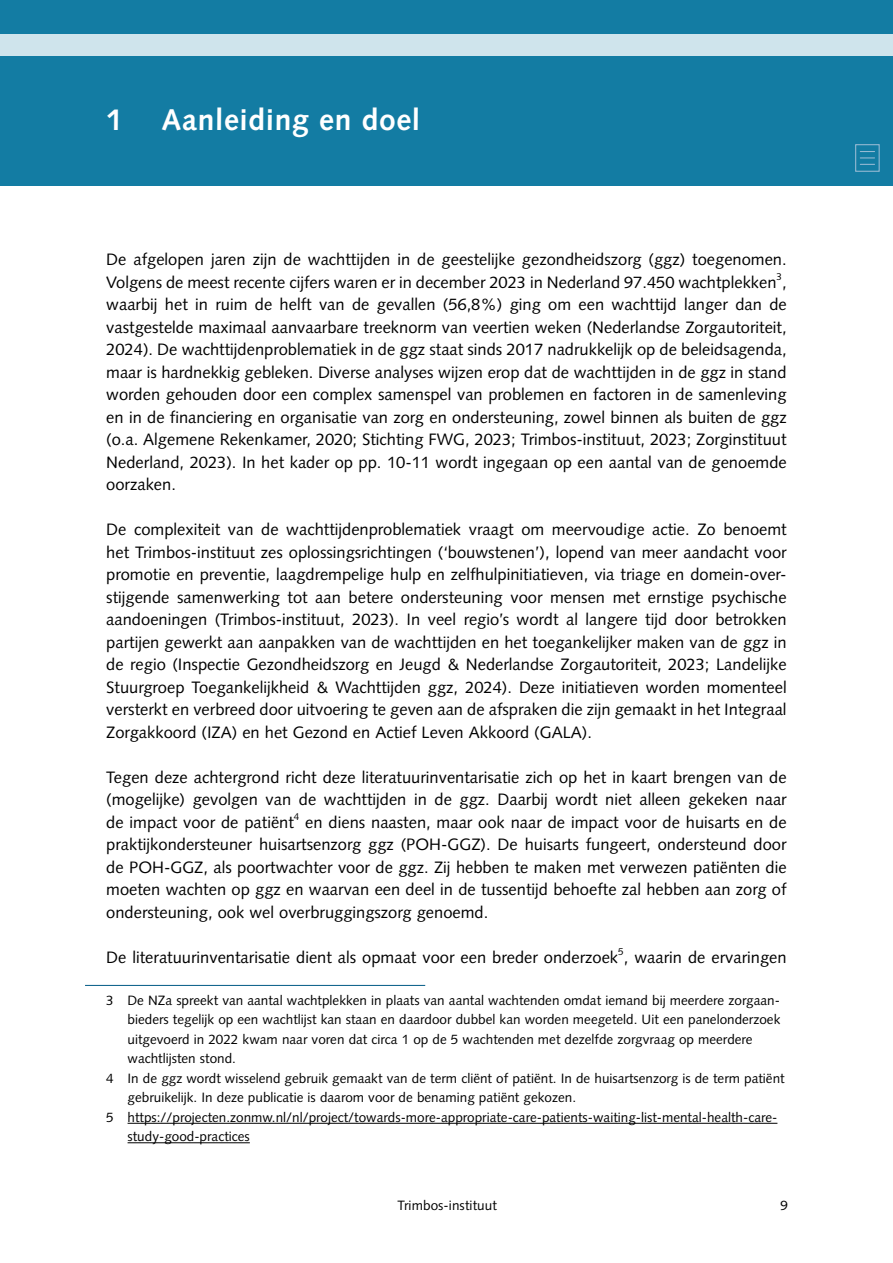
<style>
.page{position:relative;width:893px;height:1263px;background:#fff}
.page>*{position:absolute;margin:0;border:0;box-sizing:border-box;transform-origin:0 0}
.t1{font:700 30px "Syntax LT Std";letter-spacing:.02em;color:#fff}
.t2{font:16.5px/22.5px "Syntax LT Std";color:#000;text-align:justify}
.t3{font:13.5px "Syntax LT Std";color:#000}
.t4{font:9.9px "Syntax LT Std";color:#000}
</style>
<div class="page">
<div style="left:0;top:0;width:893px;height:186px;background:#137ca3"></div>
<div style="left:0;top:34px;width:893px;height:21px;background:#cfe4ec"></div>
<div style="left:855px;top:144px;width:25px;height:28px;border:1px solid #96bad3"></div>
<svg style="left:860px;top:151px;width:14px;height:7px"></svg>
<svg style="left:860px;top:164px;width:14px;height:1px"></svg>
<hr style="left:85px;top:985px;width:340px;height:1px;background:#005a84">
<hr style="left:128px;top:1123px;width:649px;height:1px;background:#000">
<hr style="left:128px;top:1142px;width:122px;height:1px;background:#000">
<h1 class="t1" style="left:106px;top:102px;width:18px">1</h1>
<h1 class="t1" style="left:162px;top:102px;width:260px">Aanleiding en doel</h1>
<p class="t2" style="left:106px;top:248px;width:682px">De afgelopen jaren zijn de wachttijden in de geestelijke gezondheidszorg (ggz) toegenomen.<br>Volgens de meest recente cijfers waren er in december 2023 in Nederland 97.450 wachtplekken ,</p>
<p class="t4" style="left:777px;top:271px;width:7px">3</p>
<p class="t2" style="left:106px;top:293px;width:682px">waarbij het in ruim de helft van de gevallen (56,8%) ging om een wachttijd langer dan de vastgestelde maximaal aanvaarbare treeknorm van veertien weken (Nederlandse Zorgautoriteit, 2024). De wachttijdenproblematiek in de ggz staat sinds 2017 nadrukkelijk op de beleidsagenda, maar is hardnekkig gebleken. Diverse analyses wijzen erop dat de wachttijden in de ggz in stand worden gehouden door een complex samenspel van problemen en factoren in de samenleving en in de financiering en organisatie van zorg en ondersteuning, zowel binnen als buiten de ggz (o.a. Algemene Rekenkamer, 2020; Stichting FWG, 2023; Trimbos-instituut, 2023; Zorginstituut Nederland, 2023). In het kader op pp. 10-11 wordt ingegaan op een aantal van de genoemde oorzaken.</p>
<p class="t2" style="left:106px;top:518px;width:682px">De complexiteit van de wachttijdenproblematiek vraagt om meervoudige actie. Zo benoemt het Trimbos-instituut zes oplossingsrichtingen (‘bouwstenen’), lopend van meer aandacht voor promotie en preventie, laagdrempelige hulp en zelfhulpinitiatieven, via triage en domein-over&shy;stijgende samenwerking tot aan betere ondersteuning voor mensen met ernstige psychische aandoeningen (Trimbos-instituut, 2023). In veel regio’s wordt al langere tijd door betrokken partijen gewerkt aan aanpakken van de wachttijden en het toegankelijker maken van de ggz in de regio (Inspectie Gezondheidszorg en Jeugd &amp; Nederlandse Zorgautoriteit, 2023; Landelijke Stuurgroep Toegankelijkheid &amp; Wachttijden ggz, 2024). Deze initiatieven worden momenteel versterkt en verbreed door uitvoering te geven aan de afspraken die zijn gemaakt in het Integraal Zorgakkoord (IZA) en het Gezond en Actief Leven Akkoord (GALA).</p>
<p class="t2" style="left:106px;top:766px;width:682px">Tegen deze achtergrond richt deze literatuurinventarisatie zich op het in kaart brengen van de (mogelijke) gevolgen van de wachttijden in de ggz. Daarbij wordt niet alleen gekeken naar de impact voor de patiënt</p>
<p class="t4" style="left:294px;top:811px;width:7px">4</p>
<p class="t2" style="left:106px;top:811px;width:682px;text-indent:199px">en diens naasten, maar ook naar de impact voor de huisarts en de praktijkondersteuner huisartsenzorg ggz (POH-GGZ). De huisarts fungeert, ondersteund door de POH-GGZ, als poortwachter voor de ggz. Zij hebben te maken met verwezen patiënten die moeten wachten op ggz en waarvan een deel in de tussentijd behoefte zal hebben aan zorg of ondersteuning, ook wel overbruggingszorg genoemd.</p>
<p class="t2" style="left:106px;top:946px;width:682px">De literatuurinventarisatie dient als opmaat voor een breder onderzoek , waarin de ervaringen</p>
<p class="t4" style="left:618px;top:946px;width:7px">5</p>
<p class="t3" style="left:106px;top:992px;width:675px">3 De NZa spreekt van aantal wachtplekken in plaats van aantal wachtenden omdat iemand bij meerdere zorgaan-</p>
<p class="t3" style="left:128px;top:1012px;width:654px">bieders tegelijk op een wachtlijst kan staan en daardoor dubbel kan worden meegeteld. Uit een panelonderzoek</p>
<p class="t3" style="left:128px;top:1031px;width:627px">uitgevoerd in 2022 kwam naar voren dat circa 1 op de 5 wachtenden met dezelfde zorgvraag op meerdere</p>
<p class="t3" style="left:128px;top:1051px;width:110px">wachtlijsten stond.</p>
<p class="t3" style="left:106px;top:1070px;width:680px">4 In de ggz wordt wisselend gebruik gemaakt van de term cliënt of patiënt. In de huisartsenzorg is de term patiënt</p>
<p class="t3" style="left:128px;top:1090px;width:450px">gebruikelijk. In deze publicatie is daarom voor de benaming patiënt gekozen.</p>
<p class="t3" style="left:106px;top:1109px;width:673px">5 https://projecten.zonmw.nl/nl/project/towards-more-appropriate-care-patients-waiting-list-mental-health-care-</p>
<p class="t3" style="left:128px;top:1129px;width:124px">study-good-practices</p>
<p class="t3" style="left:397px;top:1197px;width:101px">Trimbos-instituut</p>
<p class="t3" style="left:781px;top:1197px;width:9px">9</p>
</div>
